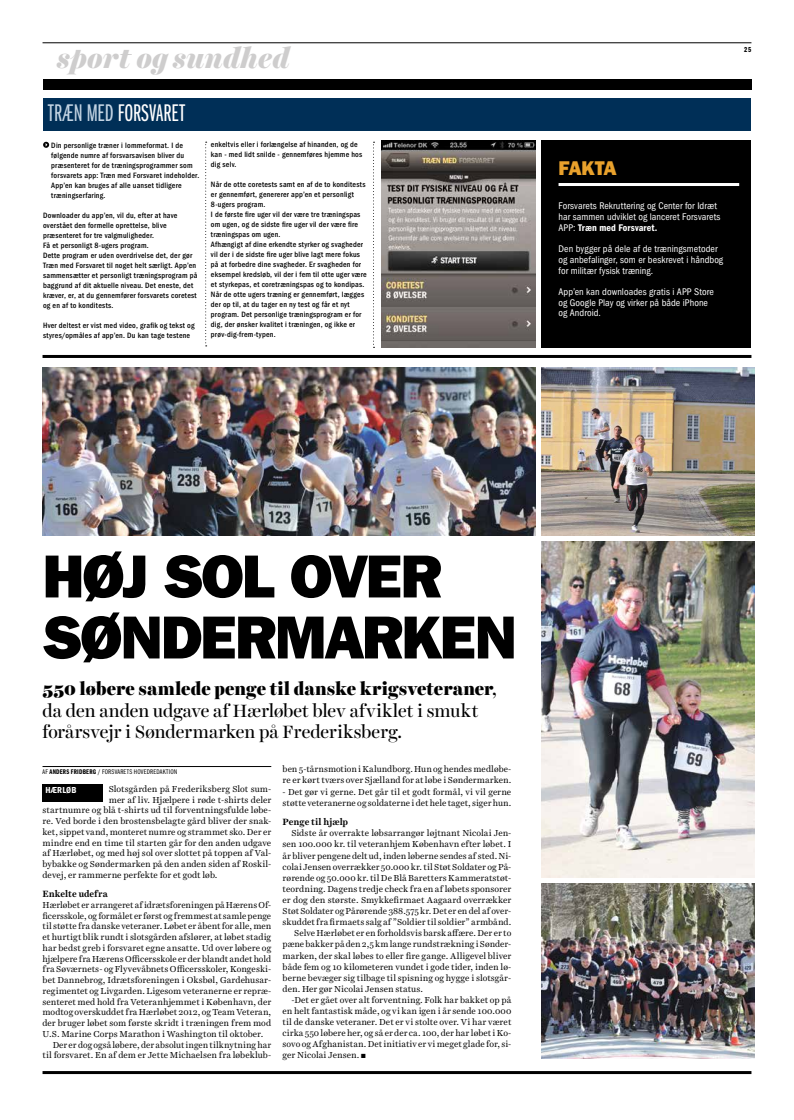
<style>
.page{position:relative;width:794px;height:1120px;background:#fff}
.page>*{position:absolute;margin:0;border:0;box-sizing:border-box;transform-origin:0 0}
.t1{font:61px/61px "ITC Franklin Gothic Std Hvy";letter-spacing:-.035em;color:#000}
.t2{font:italic 900 28px "Harriet Display";color:#cecdcd}
.t3{font:25px "ITC Franklin Gothic Std Bk X Cp";letter-spacing:.005em;color:#fff}
.t4{font:20px "ITC Franklin Gothic Std Hvy";color:#e8a12c}
.t5{font:18px/21.4px "Harriet Display";color:#000}
.t6{font:condensed 10px/10.7px "ITC Franklin Gothic Std";letter-spacing:.005em;color:#fff}
.t7{font:700 9.2px "Harriet Text";letter-spacing:-.005em;color:#000}
.t8{font:9px "ITC Franklin Gothic Std Dm Cd";letter-spacing:.015em;color:#fff}
.t9{font:8.8px/11.1px "Harriet Text";letter-spacing:.005em;color:#000}
.t10{font:500 condensed 8px/10px "ITC Franklin Gothic Std";letter-spacing:.025em;color:#000}
.t11{font:7.5px "ITC Franklin Gothic Std Dm Cp";color:#000}
.t12{font:7px "ITC Franklin Gothic Std Bk Cp";letter-spacing:.04em;color:#000}
.s1{color:#c3d4e3}
.s2{font-family:"ITC Franklin Gothic Std Dm Cd";font-stretch:normal}
.s3{font-weight:900}
.s4{font-family:"ITC Franklin Gothic Std Dm Cp"}
</style>
<div class="page">
<hr style="left:43px;top:43px;width:708px;height:1px;background:#000">
<div style="left:43px;top:79px;width:708px;height:10px;background:#000"></div>
<hr style="left:43px;top:1071px;width:708px;height:3px;background:#000">
<img style="left:43px;top:367px;width:492px;height:169px">
<svg style="left:43px;top:142px;width:6px;height:6px"></svg>
<hr style="left:43px;top:766px;width:228px;height:1px;background:#000">
<div style="left:43px;top:98px;width:707px;height:32px;background:#002f57"></div>
<hr style="left:43px;top:355px;width:708px;height:3px;background:#000">
<img style="left:382px;top:140px;width:153px;height:208px">
<svg style="left:205px;top:142px;width:2px;height:204px"></svg>
<svg style="left:373px;top:142px;width:1px;height:206px"></svg>
<div style="left:43px;top:784px;width:60px;height:17px;background:#000"></div>
<img style="left:541px;top:367px;width:213px;height:169px">
<img style="left:541px;top:541px;width:213px;height:336px">
<img style="left:541px;top:883px;width:213px;height:175px">
<div style="left:541px;top:140px;width:209px;height:208px;background:#000"></div>
<hr style="left:558px;top:183px;width:181px;height:3px;background:#fff">
<h2 class="t2" style="left:57px;top:39px;width:234px">sport og sundhed</h2>
<p class="t3" style="left:48px;top:100px;width:138px"><span class="s1">TRÆN MED</span> FORSVARET</p>
<p class="t10" style="left:51px;top:140px;width:149px">Din personlige træner i lommeformat. I de følgende numre af forsvarsavisen bliver du præsenteret for de træningsprogrammer som forsvarets app: Træn med Forsvaret indeholder.<br>App’en kan bruges af alle uanset tidligere træningserfaring.</p>
<p class="t10" style="left:43px;top:210px;width:156px">Downloader du app’en, vil du, efter at have overstået den formelle oprettelse, blive præsenteret for tre valgmuligheder.<br>Få et personligt 8-ugers program.<br>Dette program er uden overdrivelse det, der gør Træn med Forsvaret til noget helt særligt. App’en sammensætter et personligt træningsprogram på baggrund af dit aktuelle niveau. Det eneste, det kræver, er, at du gennemfører forsvarets coretest og en af to konditests.</p>
<p class="t10" style="left:43px;top:320px;width:153px">Hver deltest er vist med video, grafik og tekst og styres/opmåles af app’en. Du kan tage testene</p>
<p class="t10" style="left:211px;top:140px;width:153px">enkeltvis eller i forlængelse af hinanden, og de kan - med lidt snilde - gennemføres hjemme hos dig selv.</p>
<p class="t10" style="left:211px;top:180px;width:157px">Når de otte coretests samt en af de to konditests er gennemført, genererer app’en et personligt 8-ugers program.<br>I de første fire uger vil der være tre træningspas om ugen, og de sidste fire uger vil der være fire træningspas om ugen.<br>Afhængigt af dine erkendte styrker og svagheder vil der i de sidste fire uger blive lagt mere fokus på at forbedre dine svagheder. Er svagheden for eksempel kredsløb, vil der i fem til otte uger være et styrkepas, et coretræningspas og to kondipas.<br>Når de otte ugers træning er gennemført, lægges der op til, at du tager en ny test og får et nyt program. Det personlige træningsprogram er for dig, der ønsker kvalitet i træningen, og ikke er prøv-dig-frem-typen.</p>
<p class="t11" style="left:744px;top:45px;width:9px">25</p>
<p class="t4" style="left:558px;top:156px;width:59px">FAK TA</p>
<p class="t6" style="left:558px;top:201px;width:163px">Forsvarets Rekruttering og Center for Idræt har sammen udviklet og lanceret Forsvarets<br>APP: <span class="s2">Træn med Forsvaret.</span></p>
<p class="t6" style="left:558px;top:244px;width:166px">Den bygger på dele af de træningsmetoder og anbefalinger, som er beskrevet i håndbog for militær fysisk træning.</p>
<p class="t6" style="left:558px;top:286px;width:157px">App’en kan downloades gratis i APP Store og Google Play og virker på både iPhone og Android.</p>
<p class="t1" style="left:43px;top:546px;width:476px">HØJ SOL OVER<br>SØNDERMARKEN</p>
<p class="t5" style="left:43px;top:678px;width:456px"><span class="s3">550 løbere samlede penge til danske krigsveteraner</span>, da den anden udgave af Hærløbet blev afviklet i smukt forårsvejr i Søndermarken på Frederiksberg.</p>
<p class="t12" style="left:43px;top:768px;width:136px">AF <span class="s4">ANDERS FRIDBERG</span> / FORSVARETS HOVEDREDAKTION</p>
<p class="t9" style="left:109px;top:783px;width:164px">Slotsgården på Frederiksberg Slot sum-</p>
<p class="t9" style="left:109px;top:794px;width:164px">mer af liv. Hjælpere i røde t-shirts deler</p>
<p class="t9" style="left:43px;top:804px;width:230px">startnumre og blå t-shirts ud til forventningsfulde løbe-</p>
<p class="t9" style="left:43px;top:815px;width:230px">re. Ved borde i den brostensbelagte gård bliver der snak-</p>
<p class="t9" style="left:43px;top:826px;width:230px">ket, sippet vand, monteret numre og strammet sko. Der er</p>
<p class="t9" style="left:43px;top:837px;width:230px">mindre end en time til starten går for den anden udgave</p>
<p class="t9" style="left:43px;top:847px;width:230px">af Hærløbet, og med høj sol over slottet på toppen af Val-</p>
<p class="t9" style="left:43px;top:858px;width:230px">bybakke og Søndermarken på den anden siden af Roskil-</p>
<p class="t9" style="left:43px;top:869px;width:176px">devej, er rammerne perfekte for et godt løb.</p>
<p class="t7" style="left:43px;top:887px;width:67px">Enkelte udefra</p>
<p class="t9" style="left:43px;top:899px;width:230px">Hærløbet er arrangeret af idrætsforeningen på Hærens Of-</p>
<p class="t9" style="left:43px;top:910px;width:230px">ficersskole, og formålet er først og fremmest at samle penge</p>
<p class="t9" style="left:43px;top:921px;width:230px">til støtte fra danske veteraner. Løbet er åbent for alle, men</p>
<p class="t9" style="left:43px;top:931px;width:230px">et hurtigt blik rundt i slotsgården afslører, at løbet stadig</p>
<p class="t9" style="left:43px;top:942px;width:230px">har bedst greb i forsvaret egne ansatte. Ud over løbere og</p>
<p class="t9" style="left:43px;top:953px;width:230px">hjælpere fra Hærens Officersskole er der blandt andet hold</p>
<p class="t9" style="left:43px;top:964px;width:230px">fra Søværnets- og Flyvevåbnets Officersskoler, Kongeski-</p>
<p class="t9" style="left:43px;top:974px;width:230px">bet Dannebrog, Idrætsforeningen i Oksbøl, Gardehusar-</p>
<p class="t9" style="left:43px;top:985px;width:230px">regimentet og Livgarden. Ligesom veteranerne er repræ-</p>
<p class="t9" style="left:43px;top:996px;width:230px">senteret med hold fra Veteranhjemmet i København, der</p>
<p class="t9" style="left:43px;top:1007px;width:230px">modtog overskuddet fra Hærløbet 2012, og Team Veteran,</p>
<p class="t9" style="left:43px;top:1017px;width:230px">der bruger løbet som første skridt i træningen frem mod</p>
<p class="t9" style="left:43px;top:1028px;width:222px">U.S. Marine Corps Marathon i Washington til oktober.</p>
<p class="t9" style="left:53px;top:1039px;width:220px">Der er dog også løbere, der absolut ingen tilknytning har</p>
<p class="t9" style="left:43px;top:1050px;width:230px">til forsvaret. En af dem er Jette Michaelsen fra løbeklub-</p>
<p class="t8" style="left:45px;top:785px;width:33px">hærløb</p>
<p class="t9" style="left:283px;top:763px;width:230px">ben 5-tårnsmotion i Kalundborg. Hun og hendes medløbe&shy;re er kørt tværs over Sjælland for at løbe i Søndermarken.</p>
<p class="t9" style="left:283px;top:786px;width:230px">- Det gør vi gerne. Det går til et godt formål, vi vil gerne støtte veteranerne og soldaterne i det hele taget, siger hun.</p>
<p class="t7" style="left:283px;top:815px;width:67px">Penge til hjælp</p>
<p class="t9" style="left:291px;top:827px;width:221px">Sidste år overrakte løbsarrangør løjtnant Nicolai Jen-</p>
<p class="t9" style="left:283px;top:839px;width:230px">sen 100.000 kr. til veteranhjem København efter løbet. I</p>
<p class="t9" style="left:283px;top:850px;width:230px">år bliver pengene delt ud, inden løberne sendes af sted. Ni-</p>
<p class="t9" style="left:283px;top:861px;width:230px">colai Jensen overrækker 50.000 kr. til Støt Soldater og På-</p>
<p class="t9" style="left:283px;top:872px;width:230px">rørende og 50.000 kr. til De Blå Baretters Kammeratstøt-</p>
<p class="t9" style="left:283px;top:883px;width:230px">teordning. Dagens tredje check fra en af løbets sponsorer</p>
<p class="t9" style="left:283px;top:894px;width:230px">er dog den største. Smykkefirmaet Aagaard overrækker</p>
<p class="t9" style="left:283px;top:905px;width:230px">Støt Soldater og Pårørende 388.575 kr. Det er en del af over-</p>
<p class="t9" style="left:283px;top:916px;width:230px">skuddet fra firmaets salg af ”Soldier til soldier” armbånd.</p>
<p class="t9" style="left:294px;top:927px;width:219px">Selve Hærløbet er en forholdsvis barsk affære. Der er to</p>
<p class="t9" style="left:283px;top:938px;width:230px">pæne bakker på den 2,5 km lange rundstrækning i Sønder-</p>
<p class="t9" style="left:283px;top:950px;width:230px">marken, der skal løbes to eller fire gange. Alligevel bliver</p>
<p class="t9" style="left:283px;top:961px;width:230px">både fem og 10 kilometeren vundet i gode tider, inden lø-</p>
<p class="t9" style="left:283px;top:972px;width:230px">berne bevæger sig tilbage til spisning og hygge i slotsgår-</p>
<p class="t9" style="left:283px;top:983px;width:142px">den. Her gør Nicolai Jensen status.</p>
<p class="t9" style="left:291px;top:994px;width:221px">-Det er gået over alt forventning. Folk har bakket op på</p>
<p class="t9" style="left:283px;top:1005px;width:230px">en helt fantastisk måde, og vi kan igen i år sende 100.000</p>
<p class="t9" style="left:283px;top:1016px;width:230px">til de danske veteraner. Det er vi stolte over. Vi har været</p>
<p class="t9" style="left:283px;top:1027px;width:230px">cirka 550 løbere her, og så er der ca. 100, der har løbet i Ko-</p>
<p class="t9" style="left:283px;top:1038px;width:230px">sovo og Afghanistan. Det initiativ er vi meget glade for, si-</p>
<p class="t9" style="left:283px;top:1050px;width:85px">ger Nicolai Jensen. ■</p>
</div>
